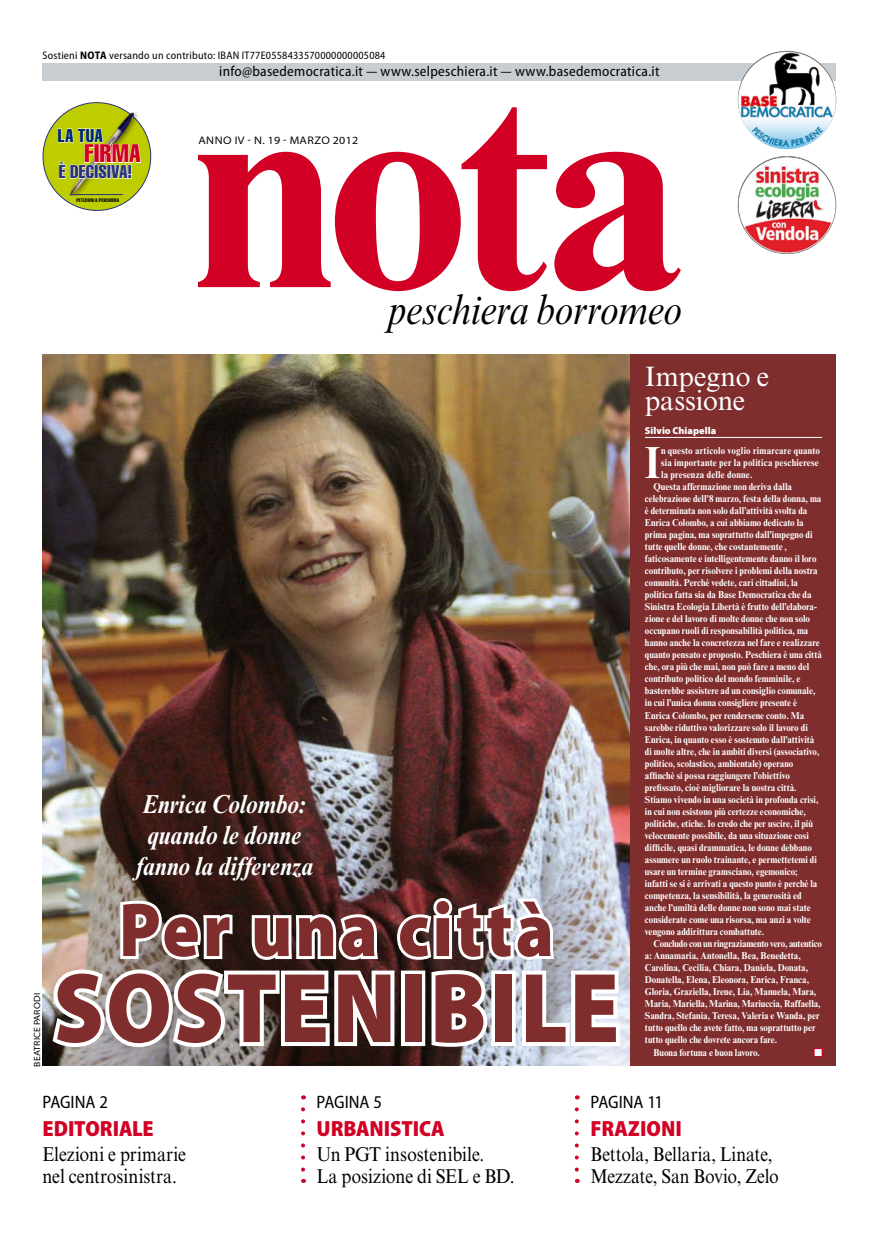
<style>
.page{position:relative;width:893px;height:1234px;background:#fff}
.page>*{position:absolute;margin:0;border:0;box-sizing:border-box;transform-origin:0 0}
.t1{font:900 100px "Myriad Pro";letter-spacing:.03em;color:#7f2d2d;scale:.9 1}
.t2{font:900 77px "Myriad Pro";letter-spacing:.045em;color:#7f2d2d;scale:.9 1}
.t3{font:700 44.9px "Times New Roman MT Std";color:#fff;scale:.9 1}
.t4{font:italic 41.7px "Times New Roman MT Std";letter-spacing:-.01em;color:#000;scale:.9 1}
.t5{font:28px/24px "Times New Roman MT Std";letter-spacing:-.005em;color:#fff}
.t6{font:italic 700 26px/31px "Times New Roman MT Std";color:#fff;text-align:center;scale:.9 1}
.t7{font:25px "Helvetica LT Std Comp";letter-spacing:.02em;color:#d10024}
.t8{font:900 semi-condensed 22px "Myriad Pro";color:#d10024}
.t9{font:20px/22px "Times New Roman MT Std";letter-spacing:-.005em;color:#000;scale:.9 1}
.t10{font:20px/22px "Times New Roman MT Std";letter-spacing:-.005em;color:#000;scale:.88 1}
.t11{font:18.2px "Helvetica LT Std Comp";letter-spacing:.015em;color:#29347b}
.t12{font:18.2px "Helvetica LT Std Comp";color:#002b6f}
.t13{font:semi-condensed 18px "Myriad Pro";letter-spacing:.005em;color:#000}
.t14{font:semi-condensed 14.5px "Myriad Pro";letter-spacing:.02em;color:#000}
.t15{font:semi-condensed 11px "Myriad Pro";letter-spacing:.02em;color:#000}
.t16{font:semi-expanded 11px "Myriad Pro";letter-spacing:.04em;color:#000}
.t17{font:700 10px "Times New Roman MT Std";color:#fff;scale:.9 1}
.t18{font:700 10px "Times New Roman MT Std";letter-spacing:.02em;color:#fff;scale:.9 1}
.t19{font:700 10px "Times New Roman MT Std";letter-spacing:-.02em;color:#fff;scale:.9 1}
.t20{font:700 10px "Times New Roman MT Std";letter-spacing:.025em;color:#fff;scale:.9 1}
.t21{font:900 10px "Myriad Pro";letter-spacing:.005em;color:#fff}
.t22{font:10px "Zapf Dingbats Std";color:#fff}
.t23{font:semi-expanded 9px "Myriad Pro";letter-spacing:.015em;color:#000}
.t24{font:5px "Helvetica LT Std Comp";letter-spacing:.045em;color:#000}
.s1{font-weight:700}
</style>
<div class="page">
<img style="left:43px;top:354px;width:587px;height:711px">
<svg style="left:198px;top:107px;width:483px;height:184px"></svg>
<svg style="left:301px;top:1108px;width:4px;height:74px"></svg>
<svg style="left:575px;top:1108px;width:4px;height:74px"></svg>
<img style="left:46px;top:893px;width:578px;height:159px">
<div style="left:43px;top:64px;width:793px;height:17px;background:#c7cdd0"></div>
<img style="left:738px;top:50px;width:98px;height:99px;border-radius:49px">
<img style="left:738px;top:155px;width:98px;height:99px;border-radius:49px">
<div style="left:630px;top:354px;width:206px;height:711px;background:#7f2d2d"></div>
<hr style="left:645px;top:437px;width:177px;height:1px;background:#fff">
<div style="left:814px;top:1047px;width:9px;height:9px;border:2px solid #d10024"></div>
<div style="left:43px;top:103px;width:108px;height:107px;background:#becd00;border-radius:50%"></div>
<img style="left:57px;top:109px;width:85px;height:94px">
<hr style="left:70px;top:194px;width:53px;height:1px;background:#29347b">
<p class="t15" style="left:43px;top:49px;width:344px">Sostieni <span class="s1">NOTA</span> versando un contributo: IBAN IT77E0558433570000000005084</p>
<h3 class="t12" style="left:58px;top:124px;width:47px">LA TUA</h3>
<h3 class="t7" style="left:85px;top:138px;width:58px">FIRMA</h3>
<p class="t24" style="left:76px;top:197px;width:44px">PETIZIONI A PESCHIERA</p>
<h3 class="t11" style="left:59px;top:160px;width:75px">È DECISIVA!</h3>
<h3 class="t14" style="left:219px;top:63px;width:442px">info@basedemocratica.it — www.selpeschiera.it — www.basedemocratica.it</h3>
<p class="t16" style="left:198px;top:134px;width:161px">ANNO IV - N. 19 - MARZO 2012</p>
<p class="t23" style="left:32px;top:1066px;width:74px;rotate:-90deg">BEATRICE PARODI</p>
<h3 class="t4" style="left:388px;top:286px;width:329px">peschiera borromeo</h3>
<h3 class="t6" style="left:136px;top:788px;width:199px">Enrica Colombo: quando le donne fanno la differenza</h3>
<h2 class="t2" style="left:119px;top:886px;width:485px">Per una città</h2>
<h1 class="t1" style="left:54px;top:951px;width:630px">sostenibile</h1>
<h3 class="t5" style="left:645px;top:364px;width:126px">Impegno e passione</h3>
<p class="t21" style="left:645px;top:424px;width:73px">Silvio Chiapella</p>
<h3 class="t3" style="left:645px;top:435px;width:19px">I</h3>
<p class="t18" style="left:661px;top:444px;width:178px">n questo articolo voglio rimarcare quanto</p>
<p class="t20" style="left:661px;top:456px;width:177px">sia importante per la politica peschierese</p>
<p class="t18" style="left:661px;top:468px;width:103px">la presenza delle donne.</p>
<p class="t17" style="left:653px;top:480px;width:156px">Questa affermazione non deriva dalla</p>
<p class="t17" style="left:645px;top:492px;width:198px">celebrazione dell’8 marzo, festa della donna, ma</p>
<p class="t17" style="left:645px;top:504px;width:182px">è determinata non solo dall’attività svolta da</p>
<p class="t17" style="left:645px;top:516px;width:178px">Enrica Colombo, a cui abbiamo dedicato la</p>
<p class="t17" style="left:645px;top:528px;width:188px">prima pagina, ma soprattutto dall’impegno di</p>
<p class="t17" style="left:645px;top:540px;width:159px">tutte quelle donne, che costantemente ,</p>
<p class="t17" style="left:645px;top:552px;width:192px">faticosamente e intelligentemente danno il loro</p>
<p class="t17" style="left:645px;top:564px;width:194px">contributo, per risolvere i problemi della nostra</p>
<p class="t17" style="left:645px;top:576px;width:172px">comunità. Perché vedete, cari cittadini, la</p>
<p class="t17" style="left:645px;top:588px;width:187px">politica fatta sia da Base Democratica che da</p>
<p class="t17" style="left:645px;top:600px;width:193px">Sinistra Ecologia Libertà è frutto dell’elabora-</p>
<p class="t17" style="left:645px;top:612px;width:185px">zione e del lavoro di molte donne che non solo</p>
<p class="t17" style="left:645px;top:624px;width:183px">occupano ruoli di responsabilità politica, ma</p>
<p class="t17" style="left:645px;top:636px;width:196px">hanno anche la concretezza nel fare e realizzare</p>
<p class="t17" style="left:645px;top:648px;width:198px">quanto pensato e proposto. Peschiera è una città</p>
<p class="t17" style="left:645px;top:660px;width:184px">che, ora più che mai, non può fare a meno del</p>
<p class="t17" style="left:645px;top:672px;width:174px">contributo politico del mondo femminile, e</p>
<p class="t17" style="left:645px;top:684px;width:191px">basterebbe assistere ad un consiglio comunale,</p>
<p class="t17" style="left:645px;top:696px;width:170px">in cui l’unica donna consigliere presente è</p>
<p class="t17" style="left:645px;top:708px;width:178px">Enrica Colombo, per rendersene conto. Ma</p>
<p class="t17" style="left:645px;top:720px;width:182px">sarebbe riduttivo valorizzare solo il lavoro di</p>
<p class="t17" style="left:645px;top:732px;width:190px">Enrica, in quanto esso è sostenuto dall’attività</p>
<p class="t17" style="left:645px;top:744px;width:195px">di molte altre, che in ambiti diversi (associativo,</p>
<p class="t17" style="left:645px;top:756px;width:166px">politico, scolastico, ambientale) operano</p>
<p class="t17" style="left:645px;top:768px;width:163px">affinchè si possa raggiungere l’obiettivo</p>
<p class="t17" style="left:645px;top:780px;width:170px">prefissato, cioè migliorare la nostra città.</p>
<p class="t17" style="left:645px;top:792px;width:194px">Stiamo vivendo in una società in profonda crisi,</p>
<p class="t17" style="left:645px;top:804px;width:180px">in cui non esistono più certezze economiche,</p>
<p class="t17" style="left:645px;top:816px;width:188px">politiche, etiche. Io credo che per uscire, il più</p>
<p class="t17" style="left:645px;top:828px;width:184px">velocemente possibile, da una situazione così</p>
<p class="t17" style="left:645px;top:840px;width:187px">difficile, quasi drammatica, le donne debbano</p>
<p class="t17" style="left:645px;top:852px;width:193px">assumere un ruolo trainante, e permettetemi di</p>
<p class="t17" style="left:645px;top:864px;width:171px">usare un termine gramsciano, egemonico;</p>
<p class="t17" style="left:645px;top:876px;width:193px">infatti se si è arrivati a questo punto è perché la</p>
<p class="t17" style="left:645px;top:888px;width:176px">competenza, la sensibilità, la generosità ed</p>
<p class="t17" style="left:645px;top:900px;width:186px">anche l’umiltà delle donne non sono mai state</p>
<p class="t17" style="left:645px;top:912px;width:186px">considerate come una risorsa, ma anzi a volte</p>
<p class="t17" style="left:645px;top:924px;width:134px">vengono addirittura combattute.</p>
<p class="t19" style="left:653px;top:936px;width:189px">Concludo con un ringraziamento vero, autentico</p>
<p class="t17" style="left:645px;top:948px;width:175px">a: Annamaria, Antonella, Bea, Benedetta,</p>
<p class="t17" style="left:645px;top:960px;width:183px">Carolina, Cecilia, Chiara, Daniela, Donata,</p>
<p class="t17" style="left:645px;top:972px;width:184px">Donatella, Elena, Eleonora, Enrica, Franca,</p>
<p class="t17" style="left:645px;top:984px;width:192px">Gloria, Graziella, Irene, Lia, Manuela, Mara,</p>
<p class="t17" style="left:645px;top:996px;width:197px">Maria, Mariella, Marina, Mariuccia, Raffaella,</p>
<p class="t17" style="left:645px;top:1008px;width:195px">Sandra, Stefania, Teresa, Valeria e Wanda, per</p>
<p class="t17" style="left:645px;top:1020px;width:191px">tutto quello che avete fatto, ma soprattutto per</p>
<p class="t17" style="left:645px;top:1032px;width:149px">tutto quello che dovrete ancora fare.</p>
<p class="t17" style="left:653px;top:1045px;width:120px">Buona fortuna e buon lavoro.</p>
<p class="t22" style="left:814px;top:1047px;width:9px">■</p>
<h3 class="t13" style="left:43px;top:1091px;width:67px">pagina 2</h3>
<h3 class="t8" style="left:43px;top:1115px;width:113px">EDITORIALE</h3>
<h3 class="t9" style="left:43px;top:1142px;width:161px">Elezioni e primarie nel centrosinistra.</h3>
<h3 class="t13" style="left:317px;top:1091px;width:67px">pagina 5</h3>
<h3 class="t8" style="left:317px;top:1115px;width:130px">URBANISTICA</h3>
<h3 class="t9" style="left:317px;top:1142px;width:221px">Un PGT insostenibile.<br>La posizione di SEL e BD.</h3>
<h3 class="t13" style="left:591px;top:1091px;width:74px">pagina 11</h3>
<h3 class="t8" style="left:591px;top:1115px;width:93px">FRAZIONI</h3>
<h3 class="t10" style="left:591px;top:1142px;width:216px">Bettola, Bellaria, Linate,<br>Mezzate, San Bovio, Zelo</h3>
</div>
